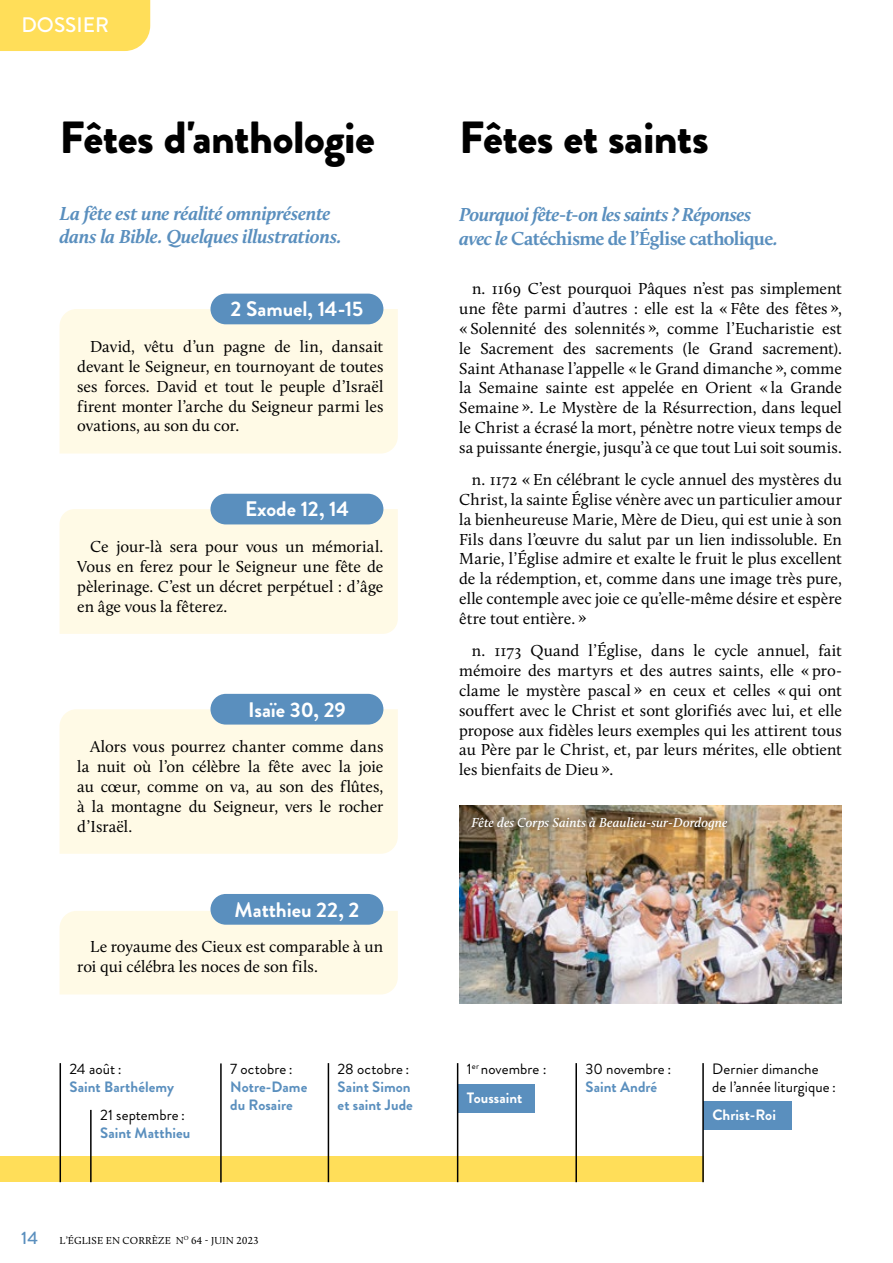
<style>
.page{position:relative;width:893px;height:1263px;background:#fff}
.page>*{position:absolute;margin:0;border:0;box-sizing:border-box;transform-origin:0 0}
.t1{font:900 45px "Brandon Grotesque";letter-spacing:-.01em;color:#000}
.t2{font:700 21px "Brandon Grotesque";letter-spacing:-.005em;color:#fff}
.t3{font:500 21px "Brandon Grotesque";color:#fff}
.t4{font:italic 700 19.5px/23.4px "Calluna";letter-spacing:-.02em;color:#5a8fbe}
.t5{font:16.5px/19.8px "Calluna";color:#000;text-align:justify}
.t6{font:15px/18px "Brandon Grotesque";letter-spacing:.005em;color:#000}
.t7{font:700 15px/18px "Brandon Grotesque";letter-spacing:.005em;color:#5a8fbe}
.t8{font:700 15px "Brandon Grotesque";letter-spacing:.005em;color:#fff}
.t9{font:italic 600 13.5px "Calluna";letter-spacing:.005em;color:#fff}
.t10{font:10.5px "Calluna";letter-spacing:.015em;color:#000}
.s1{font-style:normal}
.s2{font-family:"Brandon Grotesque";font-weight:500;font-size:18px;color:#5a8fbe}
.s3{font-weight:700;color:#fff}
</style>
<div class="page">
<div style="left:60px;top:309px;width:338px;height:145px;background:#fffae6"></div>
<div style="left:0;top:1157px;width:703px;height:25px;background:#ffde59"></div>
<div style="left:458px;top:1084px;width:77px;height:29px;background:#5a8fbe"></div>
<div style="left:703px;top:1101px;width:88px;height:29px;background:#5a8fbe"></div>
<div style="left:210px;top:294px;width:173px;height:30px;background:#5a8fbe;border-radius:15px"></div>
<img style="left:459px;top:805px;width:383px;height:198px">
<div style="left:0;top:0;width:150px;height:51px;background:#ffde59"></div>
<hr style="left:90px;top:1110px;width:2px;height:72px;background:#000">
<hr style="left:60px;top:1063px;width:1px;height:119px;background:#000">
<hr style="left:328px;top:1063px;width:1px;height:119px;background:#000">
<hr style="left:220px;top:1063px;width:2px;height:119px;background:#000">
<hr style="left:575px;top:1063px;width:2px;height:119px;background:#000">
<hr style="left:702px;top:1063px;width:2px;height:119px;background:#000">
<hr style="left:457px;top:1063px;width:1px;height:119px;background:#000">
<div style="left:60px;top:509px;width:338px;height:125px;background:#fffae6"></div>
<div style="left:210px;top:494px;width:173px;height:30px;background:#5a8fbe;border-radius:15px"></div>
<div style="left:60px;top:709px;width:338px;height:145px;background:#fffae6"></div>
<div style="left:210px;top:694px;width:173px;height:30px;background:#5a8fbe;border-radius:15px"></div>
<div style="left:60px;top:911px;width:338px;height:83px;background:#fffae6"></div>
<div style="left:210px;top:894px;width:173px;height:31px;background:#5a8fbe;border-radius:15px"></div>
<div style="left:463px;top:807px;width:273px;height:32px;background:#000;opacity:.75"></div>
<p class="t3" style="left:21px;top:10px;width:89px">DOSSIER</p>
<h1 class="t1" style="left:60px;top:106px;width:317px">Fêtes d'anthologie</h1>
<h1 class="t1" style="left:459px;top:106px;width:251px">Fêtes et saints</h1>
<p class="t4" style="left:60px;top:201px;width:284px">La fête est une réalité omniprésente dans la Bible. Quelques illustrations.</p>
<p class="t4" style="left:459px;top:203px;width:320px">Pourquoi fête-t-on les saints ? Réponses avec le <span class="s1">Catéchisme de l’Église catholique</span>.</p>
<p class="t5" style="left:459px;top:279px;width:384px;text-indent:13px">n. 1169 C’est pourquoi Pâques n’est pas simplement une fête parmi d’autres : elle est la « Fête des fêtes », « Solennité des solennités », comme l’Eucharistie est le Sacrement des sacrements (le Grand sacrement).<br>Saint Athanase l’appelle « le Grand dimanche », comme la Semaine sainte est appelée en Orient « la Grande Semaine ». Le Mystère de la Résurrection, dans lequel le Christ a écrasé la mort, pénètre notre vieux temps de sa puissante énergie, jusqu’à ce que tout Lui soit soumis.</p>
<p class="t5" style="left:459px;top:470px;width:384px;text-indent:13px">n. 1172 « En célébrant le cycle annuel des mystères du Christ, la sainte Église vénère avec un particulier amour la bienheureuse Marie, Mère de Dieu, qui est unie à son Fils dans l’œuvre du salut par un lien indissoluble. En Marie, l’Église admire et exalte le fruit le plus excellent de la rédemption, et, comme dans une image très pure, elle contemple avec joie ce qu’elle-même désire et espère être tout entière. »</p>
<p class="t5" style="left:459px;top:641px;width:384px;text-indent:13px">n. 1173 Quand l’Église, dans le cycle annuel, fait mémoire des martyrs et des autres saints, elle « pro&shy;clame le mystère pascal » en ceux et celles « qui ont souffert avec le Christ et sont glorifiés avec lui, et elle propose aux fidèles leurs exemples qui les attirent tous au Père par le Christ, et, par leurs mérites, elle obtient les bienfaits de Dieu ».</p>
<p class="t2" style="left:231px;top:294px;width:134px">2 Samuel, 14-15</p>
<p class="t5" style="left:77px;top:336px;width:308px;text-indent:13px">David, vêtu d’un pagne de lin, dansait devant le Seigneur, en tournoyant de toutes ses forces. David et tout le peuple d’Israël firent monter l’arche du Seigneur parmi les ovations, au son du cor.</p>
<p class="t2" style="left:245px;top:494px;width:105px">Exode 12, 14</p>
<p class="t5" style="left:77px;top:537px;width:308px;text-indent:13px">Ce jour-là sera pour vous un mémorial.<br>Vous en ferez pour le Seigneur une fête de pèlerinage. C’est un décret perpétuel : d’âge en âge vous la fêterez.</p>
<p class="t2" style="left:248px;top:695px;width:99px">Isaïe 30, 29</p>
<p class="t5" style="left:77px;top:737px;width:308px;text-indent:13px">Alors vous pourrez chanter comme dans la nuit où l’on célèbre la fête avec la joie au cœur, comme on va, au son des flûtes, à la montagne du Seigneur, vers le rocher d’Israël.</p>
<p class="t9" style="left:472px;top:814px;width:257px">Fête des Corps Saints à Beaulieu-sur-Dordogne</p>
<p class="t2" style="left:235px;top:895px;width:126px">Matthieu 22, 2</p>
<p class="t5" style="left:77px;top:937px;width:308px;text-indent:13px">Le royaume des Cieux est comparable à un roi qui célébra les noces de son fils.</p>
<p class="t6" style="left:69px;top:1060px;width:54px">24 août :</p>
<p class="t7" style="left:69px;top:1078px;width:106px">Saint Barthélemy</p>
<p class="t6" style="left:100px;top:1106px;width:86px">21 septembre :</p>
<p class="t7" style="left:100px;top:1124px;width:92px">Saint Matthieu</p>
<p class="t6" style="left:230px;top:1060px;width:64px">7 octobre :</p>
<p class="t7" style="left:230px;top:1078px;width:79px">Notre-Dame du Rosaire</p>
<p class="t6" style="left:338px;top:1060px;width:73px">28 octobre :</p>
<p class="t7" style="left:338px;top:1078px;width:77px">Saint Simon et saint Jude</p>
<p class="t10" style="left:21px;top:1234px;width:239px"><span class="s2">14</span> L’ÉGLISE EN CORRÈZE N<sup>O</sup> 64 - JUIN 2023</p>
<p class="t6" style="left:467px;top:1054px;width:81px;line-height:29.4px">1<sup>er</sup> novembre :<br><span class="s3">Toussaint</span></p>
<p class="t6" style="left:585px;top:1060px;width:87px">30 novembre :</p>
<p class="t7" style="left:585px;top:1078px;width:73px">Saint André</p>
<p class="t6" style="left:712px;top:1060px;width:125px">Dernier dimanche de l’année liturgique :</p>
<p class="t8" style="left:712px;top:1104px;width:65px">Christ-Roi</p>
</div>
